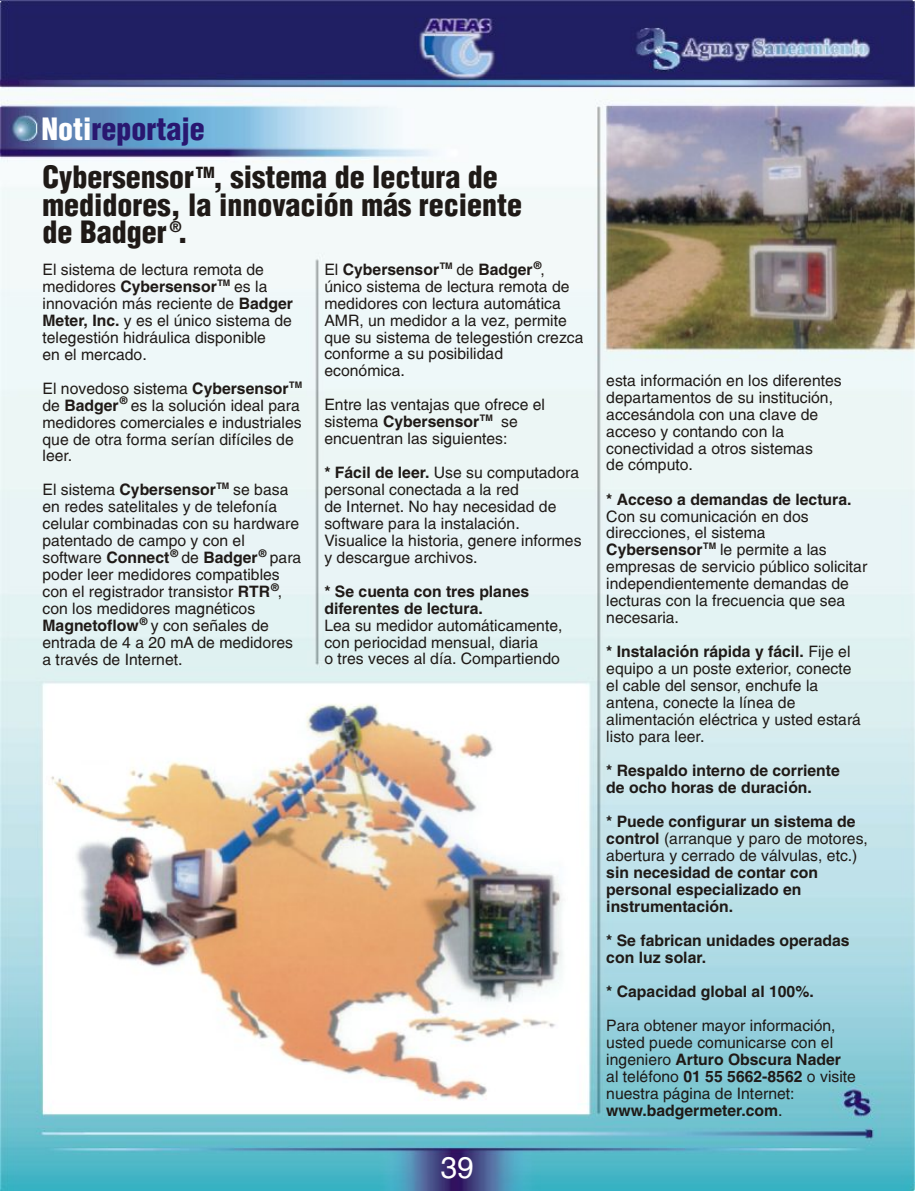
<style>
.page{position:relative;width:915px;height:1191px;background:#fff}
.page>*{position:absolute;margin:0;border:0;box-sizing:border-box;transform-origin:0 0}
.t1{font:900 30px/27.5px "Switzerland Cond";color:#1f1a17}
.t2{font:900 30px "Switzerland Cond";color:#291770}
.t3{font:30px "Switzerland";color:#fff}
.t4{font:15.75px/17px "Switzerland";color:#1f1a17}
.t5{font:700 15.75px/17.1px "Switzerland";color:#1f1a17}
.t6{font:900 15px "Switzerland Cond";color:#1f1a17}
.t7{font:700 15px "Switzerland";color:#1f1a17}
.t8{font:700 10.5px "Switzerland";color:#1f1a17}
.t9{font:700 9px "Switzerland";color:#1f1a17}
.s1{color:#fff}
.s2{font-weight:700}
.s3{font-weight:400}
</style>
<div class="page">
<img style="left:0;top:0;width:914px;height:1191px">
<h1 class="t2" style="left:42px;top:117px;width:165px"><span class="s1">Noti</span>reportaje</h1>
<p class="t6" style="left:196px;top:166px;width:21px">TM</p>
<h1 class="t1" style="left:43px;top:166px;width:481px">Cybersensor , sistema de lectura de medidores, la innovación más reciente</h1>
<p class="t7" style="left:170px;top:221px;width:13px">®</p>
<h1 class="t1" style="left:43px;top:221px;width:147px">de Badger .</h1>
<p class="t4" style="left:43px;top:262px;width:226px">El sistema de lectura remota de medidores <span class="s2">Cybersensor</span> es la</p>
<p class="t9" style="left:440px;top:262px;width:14px">TM</p>
<p class="t8" style="left:534px;top:261px;width:9px">®</p>
<p class="t4" style="left:324px;top:263px;width:261px">El <span class="s2">Cybersensor</span> de <span class="s2">Badger</span> , único sistema de lectura remota de medidores con lectura automática<br>AMR, un medidor a la vez, permite que su sistema de telegestión crezca conforme a su posibilidad económica.</p>
<p class="t4" style="left:324px;top:398px;width:222px">Entre las ventajas que ofrece el</p>
<p class="t9" style="left:480px;top:414px;width:14px">TM</p>
<p class="t9" style="left:217px;top:279px;width:14px">TM</p>
<p class="t4" style="left:43px;top:296px;width:252px">innovación más reciente de <span class="s2">Badger<br>Meter, Inc.</span> y es el único sistema de telegestión hidráulica disponible<br>en el mercado.</p>
<p class="t9" style="left:289px;top:381px;width:14px">TM</p>
<p class="t4" style="left:43px;top:381px;width:248px">El novedoso sistema <span class="s2">Cybersensor</span></p>
<p class="t8" style="left:120px;top:397px;width:9px">®</p>
<p class="t4" style="left:43px;top:398px;width:261px">de <span class="s2">Badger</span> es la solución ideal para medidores comerciales e industriales que de otra forma serían difíciles de leer.</p>
<p class="t9" style="left:216px;top:483px;width:14px">TM</p>
<p class="t5" style="left:324px;top:415px;width:156px"><span class="s3">sistema</span> Cybersensor</p>
<p class="t4" style="left:324px;top:415px;width:195px;text-indent:177px">se encuentran las siguientes:</p>
<p class="t4" style="left:324px;top:466px;width:259px"><span class="s2">* Fácil de leer.</span> Use su computadora personal conectada a la red<br>de Internet. No hay necesidad de software para la instalación.<br>Visualice la historia, genere informes y descargue archivos.</p>
<p class="t5" style="left:324px;top:584px;width:206px">* Se cuenta con tres planes diferentes de lectura.</p>
<p class="t4" style="left:324px;top:618px;width:240px">Lea su medidor automáticamente, con periocidad mensual, diaria<br>o tres veces al día. Compartiendo</p>
<p class="t4" style="left:43px;top:483px;width:258px">El sistema <span class="s2">Cybersensor</span> se basa en redes satelitales y de telefonía celular combinadas con su hardware patentado de campo y con el</p>
<p class="t8" style="left:171px;top:549px;width:9px">®</p>
<p class="t8" style="left:259px;top:549px;width:9px">®</p>
<p class="t4" style="left:43px;top:551px;width:260px">software <span class="s2">Connect</span> de <span class="s2">Badger</span> para poder leer medidores compatibles</p>
<p class="t8" style="left:271px;top:583px;width:9px">®</p>
<p class="t4" style="left:43px;top:585px;width:252px">con el registrador transistor <span class="s2">RTR</span> , con los medidores magnéticos<br><span class="s2">Magnetoflow</span><sup>®</sup> y con señales de entrada de 4 a 20 mA de medidores a través de Internet.</p>
<h1 class="t3" style="left:441px;top:1156px;width:35px">39</h1>
<p class="t4" style="left:606px;top:374px;width:237px">esta información en los diferentes departamentos de su institución, accesándola con una clave de acceso y contando con la conectividad a otros sistemas<br>de cómputo.</p>
<p class="t5" style="left:606px;top:492px;width:247px">* Acceso a demandas de lectura.</p>
<p class="t4" style="left:606px;top:509px;width:204px">Con su comunicación en dos direcciones, el sistema</p>
<p class="t9" style="left:703px;top:543px;width:14px">TM</p>
<p class="t4" style="left:606px;top:543px;width:262px"><span class="s2">Cybersensor</span> le permite a las empresas de servicio público solicitar independientemente demandas de lecturas con la frecuencia que sea necesaria.</p>
<p class="t4" style="left:606px;top:645px;width:256px"><span class="s2">* Instalación rápida y fácil.</span> Fije el equipo a un poste exterior, conecte el cable del sensor, enchufe la antena, conecte la línea de alimentación eléctrica y usted estará listo para leer.</p>
<p class="t5" style="left:606px;top:763px;width:235px">* Respaldo interno de corriente de ocho horas de duración.</p>
<p class="t4" style="left:606px;top:814px;width:263px"><span class="s2">* Puede configurar un sistema de control</span> (arranque y paro de motores, abertura y cerrado de válvulas, etc.)</p>
<p class="t5" style="left:606px;top:865px;width:213px">sin necesidad de contar con personal especializado en instrumentación.</p>
<p class="t5" style="left:606px;top:933px;width:245px">* Se fabrican unidades operadas con luz solar.</p>
<p class="t5" style="left:606px;top:985px;width:209px">* Capacidad global al 100%.</p>
<p class="t4" style="left:606px;top:1019px;width:251px">Para obtener mayor información, usted puede comunicarse con el ingeniero <span class="s2">Arturo Obscura Nader </span>al teléfono <span class="s2">01 55 5662-8562</span> o visite nuestra página de Internet: <span class="s2">www.badgermeter.com</span>.</p>
</div>
